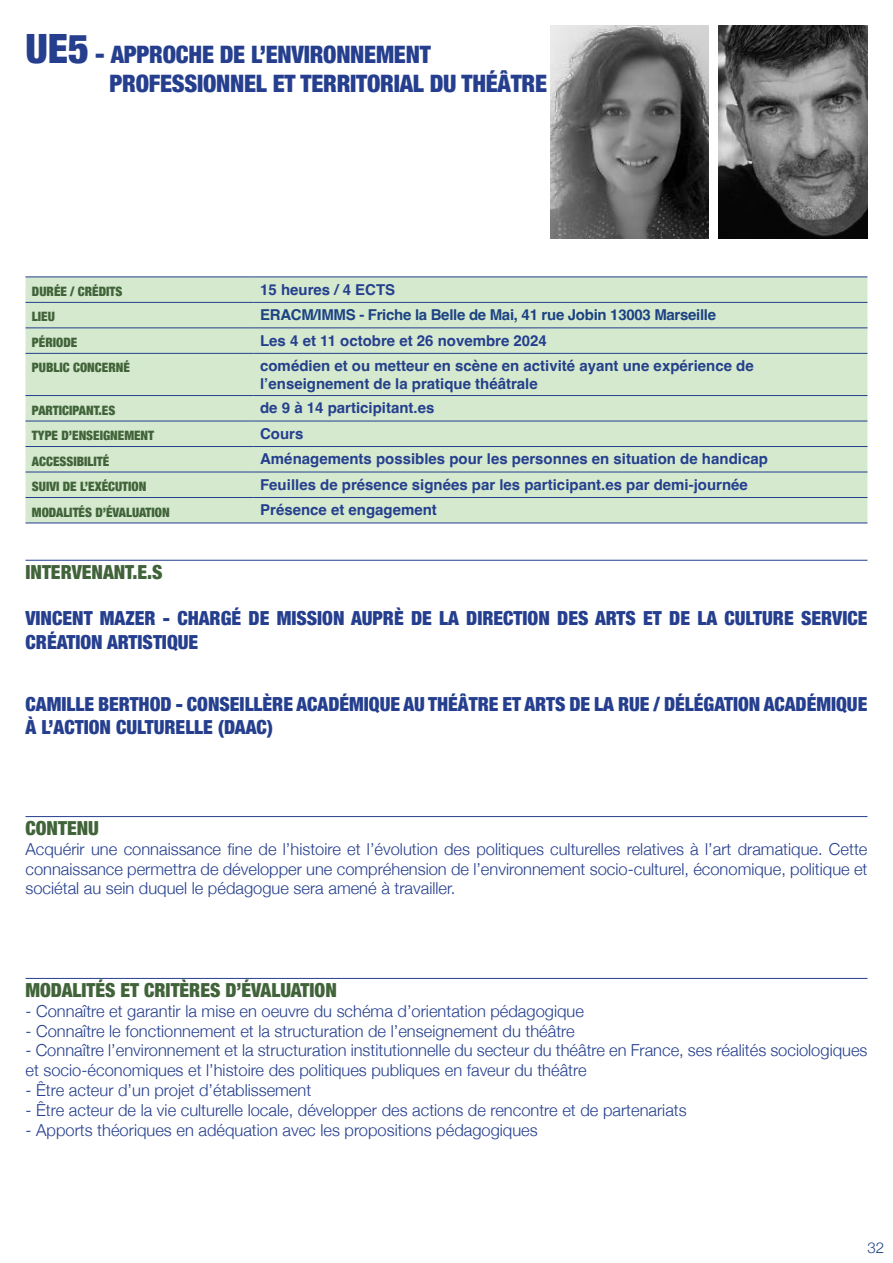
<style>
.page{position:relative;width:893px;height:1263px;background:#fff}
.page>*{position:absolute;margin:0;border:0;box-sizing:border-box;transform-origin:0 0}
.t1{font:900 condensed 24px "Helvetica Neue";letter-spacing:-.01em;color:#253f8e}
.t2{font:900 condensed 19.35px/23.2px "Helvetica Neue";color:#253f8e}
.Filets_au_dessus{font:900 condensed 19.35px "Helvetica Neue";color:#416339}
.t3{font:300 16.5px/19.8px "Helvetica Neue";color:#253f8e;text-align:justify}
.t4{font:700 15px "Helvetica";color:#253f8e}
.t5{font:700 15px/18px "Helvetica";color:#24408a}
.t6{font:700 15px "Helvetica";letter-spacing:-.02em;color:#1c4283}
.t7{font:300 15px "Helvetica Neue";color:#1a4280}
.t8{font:900 condensed 12.9px "Helvetica Neue";color:#416339}
.s1{font-size:40.35px}
.s2{font-size:25.8px}
</style>
<div class="page">
<hr style="left:26px;top:560px;width:841px;height:1px;background:#253f8e">
<hr style="left:26px;top:816px;width:841px;height:1px;background:#253f8e">
<hr style="left:26px;top:978px;width:841px;height:1px;background:#253f8e">
<div style="left:26px;top:278px;width:841px;height:245px;background:#d4e9ce"></div>
<hr style="left:26px;top:277px;width:228px;height:1px;background:#253f8e">
<hr style="left:254px;top:277px;width:613px;height:1px;background:#253f8e">
<hr style="left:26px;top:302px;width:228px;height:1px;background:#253f8e">
<hr style="left:254px;top:302px;width:613px;height:1px;background:#253f8e">
<hr style="left:26px;top:328px;width:228px;height:1px;background:#253f8e">
<hr style="left:254px;top:328px;width:613px;height:1px;background:#253f8e">
<hr style="left:26px;top:353px;width:228px;height:1px;background:#253f8e">
<hr style="left:26px;top:395px;width:228px;height:1px;background:#253f8e">
<hr style="left:26px;top:421px;width:228px;height:1px;background:#253f8e">
<hr style="left:26px;top:446px;width:228px;height:1px;background:#253f8e">
<hr style="left:254px;top:446px;width:613px;height:1px;background:#253f8e">
<hr style="left:26px;top:472px;width:228px;height:1px;background:#253f8e">
<hr style="left:254px;top:472px;width:613px;height:1px;background:#253f8e">
<hr style="left:26px;top:497px;width:228px;height:1px;background:#253f8e">
<hr style="left:254px;top:497px;width:613px;height:1px;background:#253f8e">
<hr style="left:26px;top:523px;width:228px;height:1px;background:#253f8e">
<hr style="left:254px;top:523px;width:613px;height:1px;background:#253f8e">
<hr style="left:254px;top:353px;width:613px;height:1px;background:#253f8e">
<hr style="left:254px;top:395px;width:613px;height:1px;background:#253f8e">
<hr style="left:254px;top:421px;width:613px;height:1px;background:#253f8e">
<img style="left:719px;top:26px;width:148px;height:212px">
<img style="left:551px;top:26px;width:158px;height:212px">
<p class="t1" style="left:26px;top:35px;width:407px"><span class="s1">UE5</span> <span class="s2">-</span> APPROCHE DE L’ENVIRONNEMENT</p>
<p class="t1" style="left:110px;top:64px;width:439px">PROFESSIONNEL ET TERRITORIAL DU THÉÂTRE</p>
<p class="t8" style="left:32px;top:281px;width:92px">DURÉE / CRÉDITS</p>
<p class="t4" style="left:260px;top:280px;width:137px">15 heures / 4 ECTS</p>
<p class="t8" style="left:32px;top:306px;width:24px">LIEU</p>
<p class="t6" style="left:260px;top:306px;width:457px">ERACM/IMMS - Friche la Belle de Mai, 41 rue Jobin 13003 Marseille</p>
<p class="t8" style="left:32px;top:332px;width:47px">PÉRIODE</p>
<p class="t4" style="left:260px;top:331px;width:288px">Les 4 et 11 octobre et 26 novembre 2024</p>
<p class="t8" style="left:32px;top:357px;width:99px">PUBLIC CONCERNÉ</p>
<p class="t5" style="left:260px;top:358px;width:495px">comédien et ou metteur en scène en activité ayant une expérience de l’enseignement de la pratique théâtrale</p>
<p class="t8" style="left:32px;top:399px;width:85px">PARTICIPANT.ES</p>
<p class="t4" style="left:260px;top:399px;width:176px">de 9 à 14 participitant.es</p>
<p class="t8" style="left:32px;top:425px;width:124px">TYPE D’ENSEIGNEMENT</p>
<p class="t4" style="left:260px;top:424px;width:45px">Cours</p>
<p class="t8" style="left:32px;top:450px;width:79px">ACCESSIBILITÉ</p>
<p class="t4" style="left:260px;top:450px;width:509px">Aménagements possibles pour les personnes en situation de handicap</p>
<p class="t8" style="left:32px;top:476px;width:116px">SUIVI DE L’EXÉCUTION</p>
<p class="t4" style="left:260px;top:475px;width:489px">Feuilles de présence signées par les participant.es par demi-journée</p>
<p class="t8" style="left:32px;top:501px;width:139px">MODALITÉS D’ÉVALUATION</p>
<p class="t4" style="left:260px;top:501px;width:178px">Présence et engagement</p>
<p class="Filets_au_dessus" style="left:26px;top:556px;width:139px">INTERVENANT.E.S</p>
<p class="t2" style="left:26px;top:606px;width:843px">VINCENT MAZER - CHARGÉ DE MISSION AUPRÈ DE LA DIRECTION DES ARTS ET DE LA CULTURE SERVICE<br>CRÉATION ARTISTIQUE</p>
<p class="t2" style="left:26px;top:691px;width:843px">CAMILLE BERTHOD - CONSEILLÈRE ACADÉMIQUE AU THÉÂTRE ET ARTS DE LA RUE / DÉLÉGATION ACADÉMIQUE<br>À L’ACTION CULTURELLE (DAAC)</p>
<p class="Filets_au_dessus" style="left:26px;top:812px;width:75px">CONTENU</p>
<p class="t3" style="left:26px;top:838px;width:843px">Acquérir une connaissance fine de l’histoire et l’évolution des politiques culturelles relatives à l’art dramatique. Cette connaissance permettra de développer une compréhension de l’environnement socio-culturel, économique, politique et sociétal au sein duquel le pédagogue sera amené à travailler.</p>
<p class="Filets_au_dessus" style="left:26px;top:974px;width:313px">MODALITÉS ET CRITÈRES D’ÉVALUATION</p>
<p class="t3" style="left:26px;top:1000px;width:560px">- Connaître et garantir la mise en oeuvre du schéma d’orientation pédagogique</p>
<p class="t3" style="left:26px;top:1019px;width:551px">- Connaître le fonctionnement et la structuration de l’enseignement du théâtre</p>
<p class="t3" style="left:26px;top:1039px;width:843px">- Connaître l’environnement et la structuration institutionnelle du secteur du théâtre en France, ses réalités sociologiques et socio-économiques et l’histoire des politiques publiques en faveur du théâtre</p>
<p class="t3" style="left:26px;top:1079px;width:287px">- Être acteur d’un projet d’établissement</p>
<p class="t3" style="left:26px;top:1099px;width:663px">- Être acteur de la vie culturelle locale, développer des actions de rencontre et de partenariats</p>
<p class="t3" style="left:26px;top:1118px;width:514px">- Apports théoriques en adéquation avec les propositions pédagogiques</p>
<p class="t7" style="left:867px;top:1236px;width:18px">32</p>
</div>
